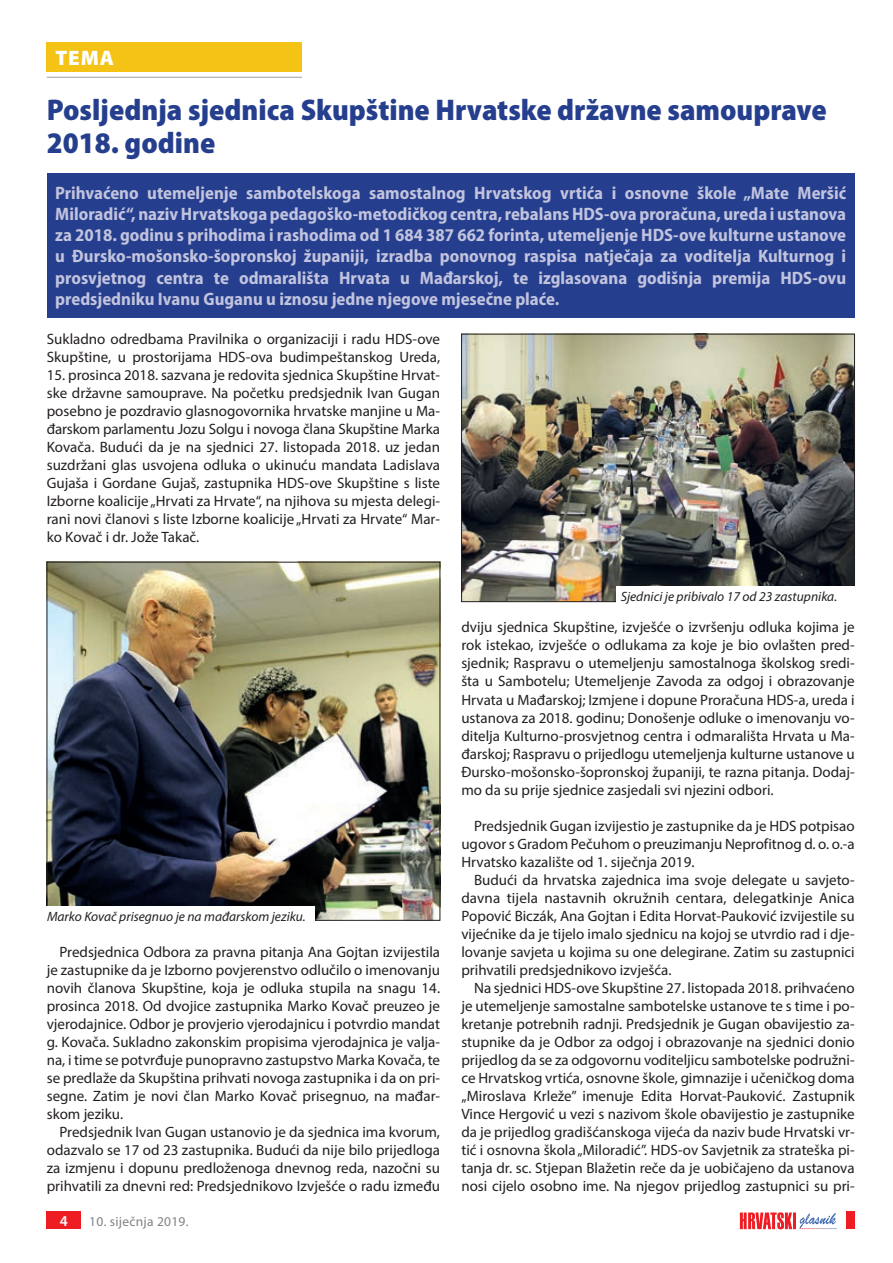
<style>
.page{position:relative;width:893px;height:1263px;background:#fff}
.page>*{position:absolute;margin:0;border:0;box-sizing:border-box;transform-origin:0 0}
.t1{font:900 semi-condensed 30px/33px "Myriad Pro";color:#253f8e}
.t2{font:900 21px "Myriad Pro";color:#fff}
.t3{font:700 semi-condensed 18px/21px "Myriad Pro";color:#c2c3dd;text-align:justify}
.t4{font:15px/18px "Myriad Pro";color:#231f20;text-align:justify}
.t5{font:600 15px "Myriad Pro";color:#fff}
.t6{font:italic 13.5px "Myriad Pro";color:#231f20}
.t7{font:13.5px "Myriad Pro";letter-spacing:.02em;color:#808285}
</style>
<div class="page">
<svg style="left:740px;top:1212px;width:96px;height:17px"></svg>
<div style="left:846px;top:1212px;width:9px;height:17px;background:#ee1d23"></div>
<div style="left:47px;top:1212px;width:34px;height:17px;background:#ee1d23"></div>
<div style="left:47px;top:43px;width:255px;height:29px;background:#f4c315"></div>
<hr style="left:47px;top:77px;width:255px;height:1px;background:#a8a9ad">
<div style="left:47px;top:173px;width:808px;height:144px;background:#253f8e"></div>
<img style="left:49px;top:564px;width:389px;height:354px">
<img style="left:463px;top:336px;width:390px;height:264px">
<div style="left:461px;top:334px;width:394px;height:268px;border:1px solid #231f20"></div>
<div style="left:617px;top:586px;width:246px;height:19px;background:#fff"></div>
<div style="left:43px;top:906px;width:272px;height:19px;background:#fff"></div>
<h2 class="t2" style="left:55px;top:44px;width:60px">TEMA</h2>
<h1 class="t1" style="left:47px;top:93px;width:781px">Posljednja sjednica Skupštine Hrvatske državne samouprave<br>2018. godine</h1>
<p class="t3" style="left:55px;top:182px;width:792px">Prihvaćeno utemeljenje sambotelskoga samostalnog Hrvatskog vrtića i osnovne škole „Mate Meršić Miloradić“, naziv Hrvatskoga pedagoško-metodičkog centra, rebalans HDS-ova proračuna, ureda i ustanova za 2018. godinu s prihodima i rashodima od 1 684 387 662 forinta, utemeljenje HDS-ove kulturne ustanove u Đursko-mošonsko-šopronskoj županiji, izradba ponovnog raspisa natječaja za voditelja Kulturnog i prosvjetnog centra te odmarališta Hrvata u Mađarskoj, te izglasovana godišnja premija HDS-ovu predsjedniku Ivanu Guganu u iznosu jedne njegove mjesečne plaće.</p>
<p class="t4" style="left:47px;top:330px;width:395px">Sukladno odredbama Pravilnika o organizaciji i radu HDS-ove<br>Skupštine, u prostorijama HDS-ova budimpeštanskog Ureda,</p>
<p class="t4" style="left:47px;top:366px;width:395px">15. prosinca 2018. sazvana je redovita sjednica Skupštine Hrvat&shy;ske državne samouprave. Na početku predsjednik Ivan Gugan posebno je pozdravio glasnogovornika hrvatske manjine u Ma&shy;đarskom parlamentu Jozu Solgu i novoga člana Skupštine Marka Kovača. Budući da je na sjednici 27. listopada 2018. uz jedan suzdržani glas usvojena odluka o ukinuću mandata Ladislava Gujaša i Gordane Gujaš, zastupnika HDS-ove Skupštine s liste Izborne koalicije „Hrvati za Hrvate“, na njihova su mjesta delegi&shy;rani novi članovi s liste Izborne koalicije „Hrvati za Hrvate“ Mar&shy;ko Kovač i dr. Jože Takač.</p>
<p class="t6" style="left:47px;top:908px;width:260px">Marko Kovač prisegnuo je na mađarskom jeziku.</p>
<p class="t4" style="left:47px;top:942px;width:395px;text-indent:13px">Predsjednica Odbora za pravna pitanja Ana Gojtan izvijestila je zastupnike da je Izborno povjerenstvo odlučilo o imenovanju novih članova Skupštine, koja je odluka stupila na snagu 14. prosinca 2018. Od dvojice zastupnika Marko Kovač preuzeo je vjerodajnice. Odbor je provjerio vjerodajnicu i potvrdio mandat g. Kovača. Sukladno zakonskim propisima vjerodajnica je valja&shy;na, i time se potvrđuje punopravno zastupstvo Marka Kovača, te se predlaže da Skupština prihvati novoga zastupnika i da on pri&shy;segne. Zatim je novi član Marko Kovač prisegnuo, na mađar&shy;skom jeziku.</p>
<p class="t4" style="left:47px;top:1122px;width:395px;text-indent:13px">Predsjednik Ivan Gugan ustanovio je da sjednica ima kvorum, odazvalo se 17 od 23 zastupnika. Budući da nije bilo prijedloga za izmjenu i dopunu predloženoga dnevnog reda, nazočni su prihvatili za dnevni red: Predsjednikovo Izvješće o radu između</p>
<p class="t5" style="left:60px;top:1211px;width:10px">4</p>
<p class="t7" style="left:89px;top:1213px;width:101px">10. siječnja 2019.</p>
<p class="t6" style="left:621px;top:588px;width:218px">Sjednici je pribivalo 17 od 23 zastupnika.</p>
<p class="t4" style="left:461px;top:618px;width:395px">dviju sjednica Skupštine, izvješće o izvršenju odluka kojima je rok istekao, izvješće o odlukama za koje je bio ovlašten pred&shy;sjednik; Raspravu o utemeljenju samostalnoga školskog sredi&shy;šta u Sambotelu; Utemeljenje Zavoda za odgoj i obrazovanje Hrvata u Mađarskoj; Izmjene i dopune Proračuna HDS-a, ureda i ustanova za 2018. godinu; Donošenje odluke o imenovanju vo&shy;ditelja Kulturno-prosvjetnog centra i odmarališta Hrvata u Ma&shy;đarskoj; Raspravu o prijedlogu utemeljenja kulturne ustanove u Đursko-mošonsko-šopronskoj županiji, te razna pitanja. Dodaj&shy;mo da su prije sjednice zasjedali svi njezini odbori.</p>
<p class="t4" style="left:461px;top:816px;width:395px;text-indent:13px">Predsjednik Gugan izvijestio je zastupnike da je HDS potpisao ugovor s Gradom Pečuhom o preuzimanju Neprofitnog d. o. o.-a Hrvatsko kazalište od 1. siječnja 2019.</p>
<p class="t4" style="left:461px;top:870px;width:395px;text-indent:13px">Budući da hrvatska zajednica ima svoje delegate u savjeto&shy;davna tijela nastavnih okružnih centara, delegatkinje Anica Popović Biczák, Ana Gojtan i Edita Horvat-Pauković izvijestile su vijećnike da je tijelo imalo sjednicu na kojoj se utvrdio rad i dje&shy;lovanje savjeta u kojima su one delegirane. Zatim su zastupnici prihvatili predsjednikovo izvješća.</p>
<p class="t4" style="left:461px;top:978px;width:395px;text-indent:13px">Na sjednici HDS-ove Skupštine 27. listopada 2018. prihvaćeno je utemeljenje samostalne sambotelske ustanove te s time i po&shy;kretanje potrebnih radnji. Predsjednik je Gugan obavijestio za&shy;stupnike da je Odbor za odgoj i obrazovanje na sjednici donio prijedlog da se za odgovornu voditeljicu sambotelske podružni&shy;ce Hrvatskog vrtića, osnovne škole, gimnazije i učeničkog doma „Miroslava Krleže” imenuje Edita Horvat-Pauković. Zastupnik Vince Hergović u vezi s nazivom škole obavijestio je zastupnike da je prijedlog gradišćanskoga vijeća da naziv bude Hrvatski vr&shy;tić i osnovna škola „Miloradić”. HDS-ov Savjetnik za strateška pi&shy;tanja dr. sc. Stjepan Blažetin reče da je uobičajeno da ustanova nosi cijelo osobno ime. Na njegov prijedlog zastupnici su pri-</p>
</div>
